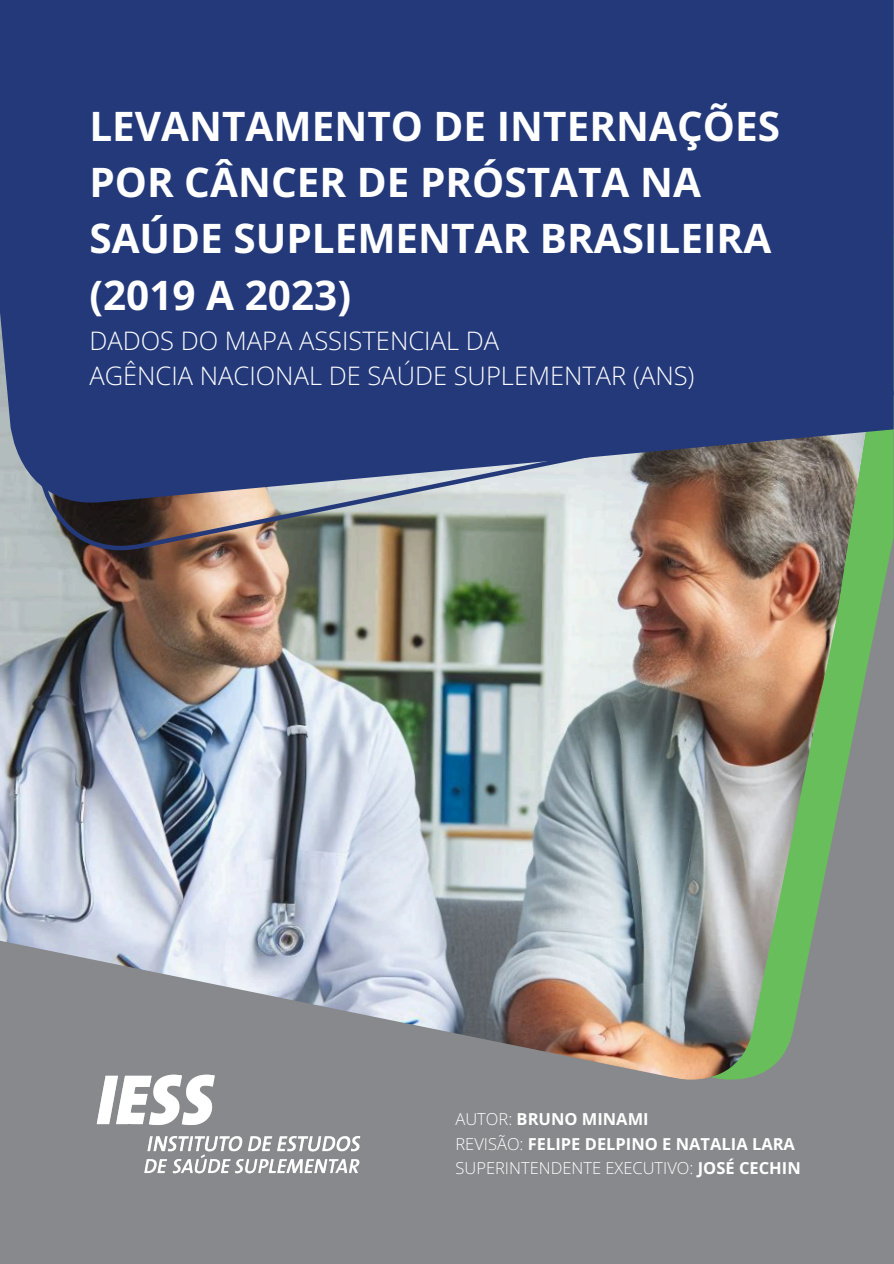
<style>
.page{position:relative;width:894px;height:1264px;background:#fff}
.page>*{position:absolute;margin:0;border:0;box-sizing:border-box;transform-origin:0 0}
.t1{font:700 40.5px/56.2px "Open Sans";color:#fff}
.t2{font:300 25.5px/34.8px "Open Sans";color:#fff}
.t3{font:700 16.5px "Open Sans";color:#fff}
.t4{font:300 16.5px "Open Sans";color:#fff}
.s1{font-weight:300}
.s2{font-weight:700}
</style>
<div class="page">
<div style="left:0;top:0;width:893px;height:1263px;background:#88898c"></div>
<img style="left:0;top:502px;width:866px;height:577px">
<div style="left:0;top:0;width:893px;height:502px;background:#23397a"></div>
<svg style="left:40px;top:479px;width:102px;height:71px;background:#363c52"></svg>
<img style="left:89px;top:1067px;width:278px;height:107px">
<p class="t1" style="left:89px;top:97px;width:692px">LEVANTAMENTO DE INTERNAÇÕES<br>POR CÂNCER DE PRÓSTATA NA<br>SAÚDE SUPLEMENTAR BRASILEIRA (2019 A 2023)</p>
<p class="t2" style="left:89px;top:323px;width:606px">DADOS DO MAPA ASSISTENCIAL DA<br>AGÊNCIA NACIONAL DE SAÚDE SUPLEMENTAR (ANS)</p>
<p class="t3" style="left:455px;top:1107px;width:195px"><span class="s1">AUTOR:</span> BRUNO MINAMI</p>
<p class="t3" style="left:455px;top:1131px;width:341px"><span class="s1">REVISÃO:</span> FELIPE DELPINO E NATALIA LARA</p>
<p class="t4" style="left:455px;top:1156px;width:346px">SUPERINTENDENTE EXECUTIVO: <span class="s2">JOSÉ CECHIN</span></p>
</div>
